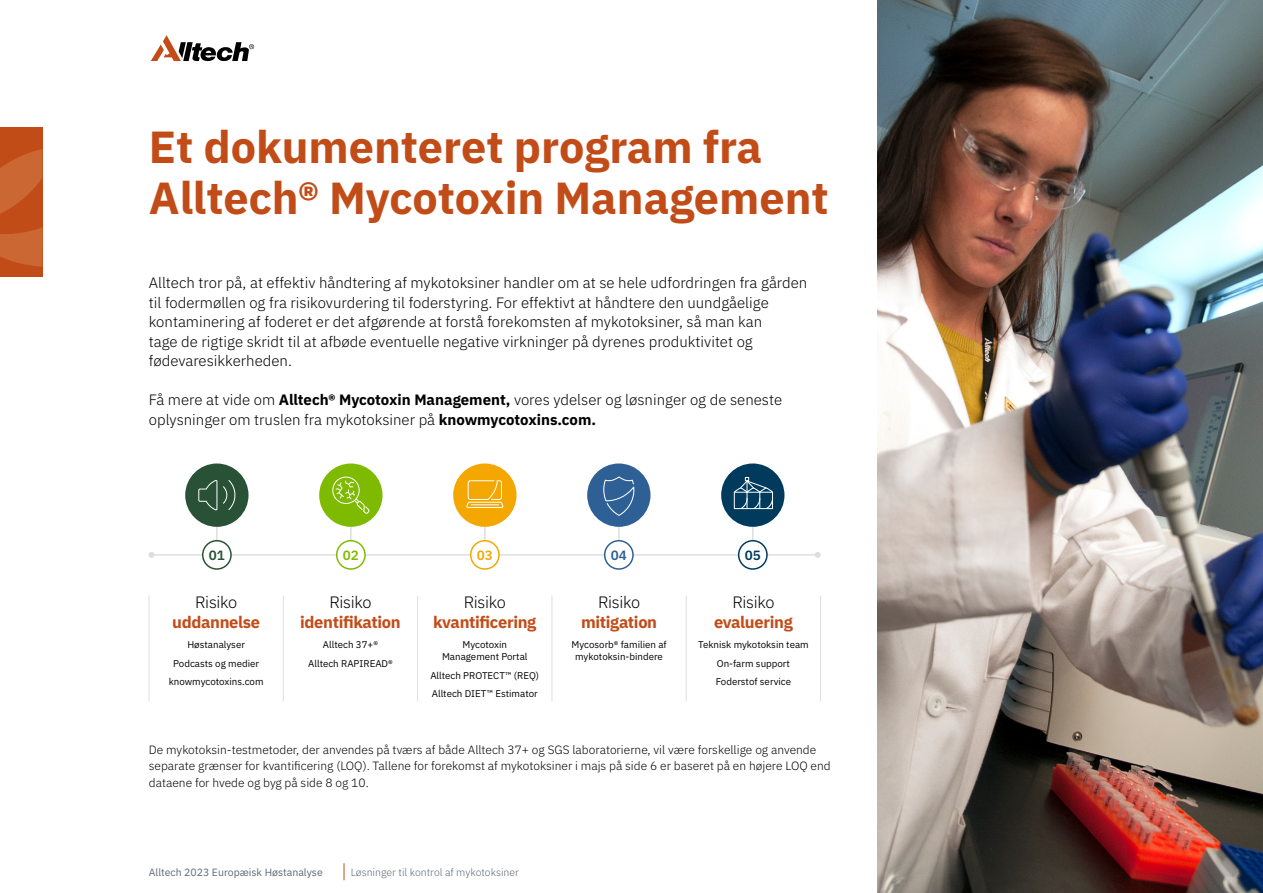
<style>
.page{position:relative;width:1263px;height:893px;background:#fff}
.page>*{position:absolute;margin:0;border:0;box-sizing:border-box;transform-origin:0 0}
.t1{font:700 45px/51px "IBM Plex Sans";color:#c24c18}
.t2{font:700 16.5px "IBM Plex Sans";letter-spacing:-.02em;color:#c24c18}
.t3{font:300 16.5px "IBM Plex Sans";letter-spacing:-.02em;color:#000}
.t4{font:300 15px/19.5px "IBM Plex Sans";color:#000}
.t5{font:600 13.35px "IBM Plex Sans";color:#285136}
.t6{font:600 13.35px "IBM Plex Sans";color:#7ebb00}
.t7{font:600 13.35px "IBM Plex Sans";color:#f4a700}
.t8{font:600 13.35px "IBM Plex Sans";color:#2e6095}
.t9{font:600 13.35px "IBM Plex Sans";color:#003a5d}
.t10{font:300 12px/16.5px "IBM Plex Sans";color:#000}
.t11{font:300 10.5px "IBM Plex Sans";color:#5f6872}
.t12{font:10.5px "IBM Plex Sans";color:#5f6872}
.t13{font:9.75px/18.5px "IBM Plex Sans";color:#000;text-align:center}
.s1{font-weight:700}
</style>
<div class="page">
<svg style="left:151px;top:35px;width:103px;height:26px"></svg>
<img style="left:878px;top:0;width:385px;height:893px">
<div style="left:0;top:128px;width:43px;height:149px;background:#c24c18"></div>
<svg style="left:0;top:149px;width:43px;height:118px"></svg>
<hr style="left:151px;top:554px;width:667px;height:2px;background:#dddede">
<svg style="left:148px;top:552px;width:6px;height:6px"></svg>
<svg style="left:815px;top:552px;width:6px;height:6px"></svg>
<svg style="left:350px;top:527px;width:2px;height:13px"></svg>
<div style="left:337px;top:541px;width:28px;height:28px;background:#fff;border-radius:50%"></div>
<div style="left:336px;top:540px;width:30px;height:30px;border:1px solid #7ebb00;border-radius:50%"></div>
<div style="left:319px;top:463px;width:63px;height:64px;background:#7ebb00;border-radius:50%"></div>
<div style="left:332px;top:477px;width:28px;height:27px;border:1px solid #fff;border-radius:50%"></div>
<svg style="left:335px;top:480px;width:34px;height:34px"></svg>
<svg style="left:618px;top:527px;width:2px;height:13px"></svg>
<div style="left:605px;top:541px;width:28px;height:28px;background:#fff;border-radius:50%"></div>
<div style="left:604px;top:540px;width:30px;height:30px;border:1px solid #2e6095;border-radius:50%"></div>
<div style="left:587px;top:463px;width:63px;height:64px;background:#2e6095;border-radius:50%"></div>
<svg style="left:603px;top:476px;width:31px;height:40px"></svg>
<svg style="left:752px;top:527px;width:1px;height:13px"></svg>
<div style="left:739px;top:541px;width:28px;height:28px;background:#fff;border-radius:50%"></div>
<div style="left:738px;top:540px;width:30px;height:30px;border:1px solid #003a5d;border-radius:50%"></div>
<div style="left:721px;top:463px;width:63px;height:64px;background:#003a5d;border-radius:50%"></div>
<svg style="left:734px;top:477px;width:39px;height:32px"></svg>
<svg style="left:484px;top:527px;width:2px;height:13px"></svg>
<div style="left:471px;top:541px;width:28px;height:28px;background:#fff;border-radius:50%"></div>
<div style="left:470px;top:540px;width:30px;height:30px;border:1px solid #f4a700;border-radius:50%"></div>
<div style="left:453px;top:463px;width:63px;height:64px;background:#f4a700;border-radius:50%"></div>
<svg style="left:466px;top:480px;width:37px;height:28px"></svg>
<svg style="left:216px;top:527px;width:2px;height:13px"></svg>
<div style="left:203px;top:541px;width:28px;height:28px;background:#fff;border-radius:50%"></div>
<div style="left:202px;top:540px;width:30px;height:30px;border:1px solid #285136;border-radius:50%"></div>
<div style="left:185px;top:463px;width:64px;height:64px;background:#285136;border-radius:50%"></div>
<svg style="left:198px;top:480px;width:37px;height:31px"></svg>
<hr style="left:149px;top:595px;width:1px;height:46px;background:#e1dfde">
<hr style="left:283px;top:595px;width:1px;height:46px;background:#e1dfde">
<hr style="left:417px;top:595px;width:1px;height:46px;background:#e1dfde">
<hr style="left:552px;top:595px;width:1px;height:46px;background:#e1dfde">
<hr style="left:686px;top:595px;width:1px;height:46px;background:#e1dfde">
<hr style="left:820px;top:595px;width:1px;height:46px;background:#e1dfde">
<hr style="left:149px;top:641px;width:1px;height:60px;background:#e1dfde">
<hr style="left:283px;top:641px;width:1px;height:60px;background:#e1dfde">
<hr style="left:417px;top:641px;width:1px;height:60px;background:#e1dfde">
<hr style="left:552px;top:641px;width:1px;height:60px;background:#e1dfde">
<hr style="left:686px;top:641px;width:1px;height:60px;background:#e1dfde">
<hr style="left:820px;top:641px;width:1px;height:60px;background:#e1dfde">
<svg style="left:344px;top:863px;width:1px;height:17px"></svg>
<h1 class="t1" style="left:149px;top:117px;width:681px">Et dokumenteret program fra<br>Alltech® Mycotoxin Management</h1>
<p class="t4" style="left:149px;top:272px;width:660px">Alltech tror på, at effektiv håndtering af mykotoksiner handler om at se hele udfordringen fra gården til fodermøllen og fra risikovurdering til foderstyring. For effektivt at håndtere den uundgåelige kontaminering af foderet er det afgørende at forstå forekomsten af mykotoksiner, så man kan<br>tage de rigtige skridt til at afbøde eventuelle negative virkninger på dyrenes produktivitet og fødevaresikkerheden.</p>
<p class="t4" style="left:149px;top:389px;width:635px">Få mere at vide om <span class="s1">Alltech® Mycotoxin Management,</span> vores ydelser og løsninger og de seneste oplysninger om truslen fra mykotoksiner på <span class="s1">knowmycotoxins.com.</span></p>
<p class="t5" style="left:209px;top:544px;width:18px">01</p>
<p class="t6" style="left:343px;top:544px;width:18px">02</p>
<p class="t7" style="left:477px;top:544px;width:18px">03</p>
<p class="t8" style="left:611px;top:544px;width:18px">04</p>
<p class="t9" style="left:745px;top:544px;width:18px">05</p>
<p class="t3" style="left:195px;top:590px;width:44px">Risiko</p>
<p class="t2" style="left:172px;top:609px;width:89px">uddannelse</p>
<p class="t3" style="left:329px;top:590px;width:44px">Risiko</p>
<p class="t2" style="left:300px;top:609px;width:102px">identifikation</p>
<p class="t3" style="left:464px;top:590px;width:44px">Risiko</p>
<p class="t2" style="left:433px;top:609px;width:105px">kvantificering</p>
<p class="t3" style="left:598px;top:590px;width:44px">Risiko</p>
<p class="t2" style="left:581px;top:609px;width:78px">mitigation</p>
<p class="t3" style="left:732px;top:590px;width:44px">Risiko</p>
<p class="t2" style="left:714px;top:609px;width:80px">evaluering</p>
<p class="t13" style="left:169px;top:635px;width:96px">Høstanalyser<br>Podcasts og medier knowmycotoxins.com</p>
<p class="t13" style="left:308px;top:635px;width:86px">Alltech 37+®<br>Alltech RAPIREAD®</p>
<p class="t13" style="left:442px;top:638px;width:87px;line-height:12px">Mycotoxin<br>Management Portal</p>
<p class="t13" style="left:430px;top:665px;width:110px;text-align:left">Alltech PROTECT™ (REQ)<br>Alltech DIET™ Estimator</p>
<p class="t13" style="left:571px;top:638px;width:97px;line-height:12px">Mycosorb® familien af mykotoksin-bindere</p>
<p class="t13" style="left:698px;top:635px;width:112px">Teknisk mykotoksin team<br>On-farm support<br>Foderstof service</p>
<p class="t10" style="left:149px;top:740px;width:683px">De mykotoksin-testmetoder, der anvendes på tværs af både Alltech 37+ og SGS laboratorierne, vil være forskellige og anvende separate grænser for kvantificering (LOQ). Tallene for forekomst af mykotoksiner i majs på side 6 er baseret på en højere LOQ end dataene for hvede og byg på side 8 og 10.</p>
<p class="t12" style="left:149px;top:864px;width:175px">Alltech 2023 Europæisk Høstanalyse</p>
<p class="t11" style="left:351px;top:864px;width:170px">Løsninger til kontrol af mykotoksiner</p>
</div>
